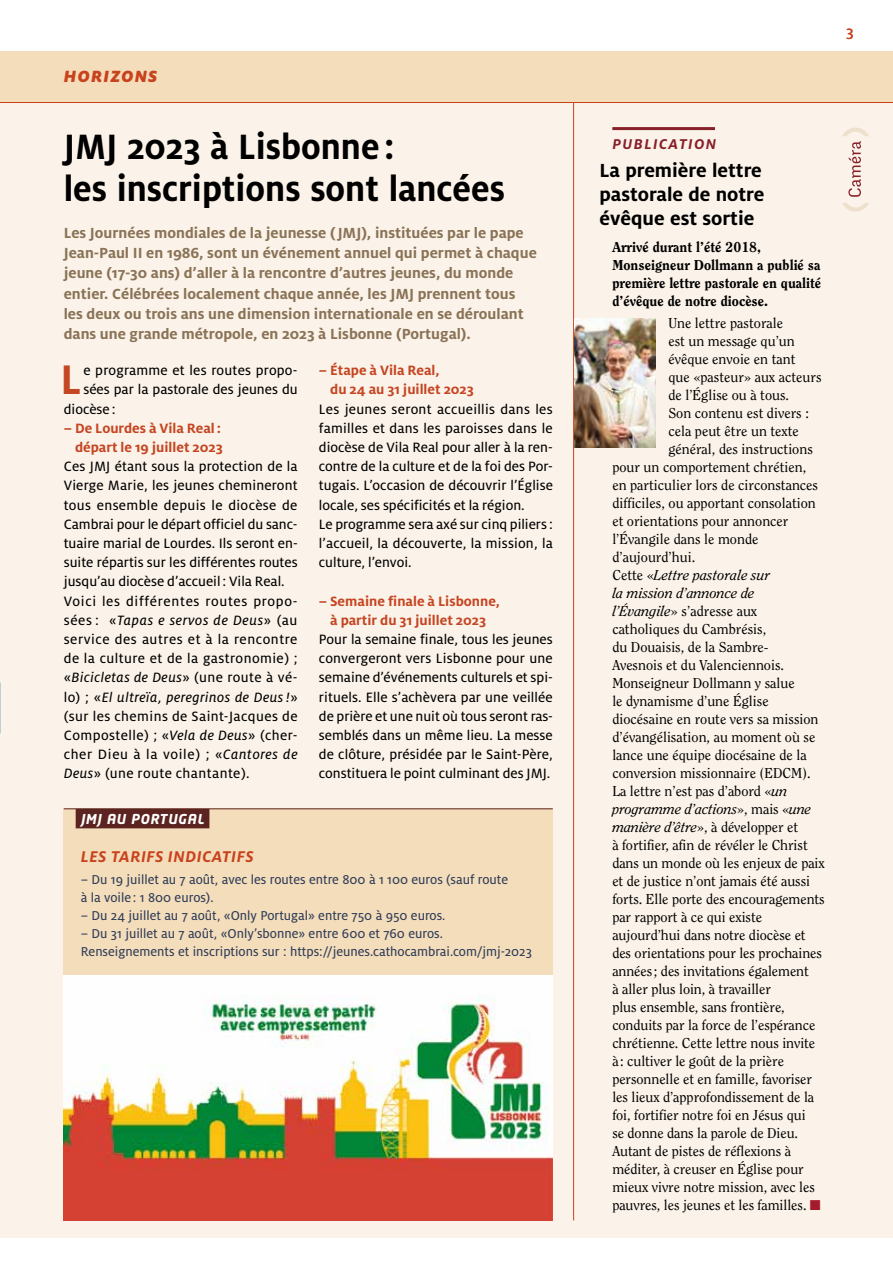
<style>
.page{position:relative;width:893px;height:1263px;background:#fff}
.page>*{position:absolute;margin:0;border:0;box-sizing:border-box;transform-origin:0 0}
.t1{font:700 45.75px "Milo OT";color:#c54623;scale:.95 1}
.t2{font:700 39px/42px "Milo OT";color:#000;scale:.94 1}
.t3{font:700 21px/24px "Milo OT";color:#000}
.t4{font:italic 900 18px "Milo OT";letter-spacing:.07em;color:#c8431d}
.t5{font:italic 700 17.25px "Milo OT";letter-spacing:.03em;color:#c8431d}
.t6{font:16.5px "Milo OT Text";color:#c8431d}
.t7{font:700 16.2px/20.2px "Milo OT";color:#8a7357}
.t8{font:italic 700 15.75px "Milo OT";letter-spacing:.09em;color:#88202a}
.t9{font:15px/19.2px "Milo OT Text";color:#000}
.t10{font:700 15px/19.2px "Milo OT";color:#c54623;text-align:right}
.t11{font:15px/19.2px "Milo OT Text Ita";letter-spacing:.03em;color:#000}
.t12{font:15px/19.2px "Milo OT Text";letter-spacing:.03em;color:#000}
.t13{font:14.25px "Clearface";letter-spacing:-.005em;color:#000}
.t14{font:14.25px/18px "Milo OT Text";color:#303d58}
.t15{font:800 14.25px/18px "Clearface";color:#000}
.t16{font:italic 14.25px "Clearface";color:#000}
.t17{font:italic 700 13.5px "Neo Tech";letter-spacing:.06em;color:#fff}
.s1{font-family:"Milo OT Text"}
.s2{font-family:"Milo OT Text Ita"}
.s3{font-style:normal}
.s4{font-style:italic}
.s5{color:#a41c2c}
</style>
<div class="page">
<div style="left:0;top:51px;width:893px;height:1186px;background:#fbf1e4"></div>
<img style="left:64px;top:974px;width:489px;height:246px">
<hr style="left:612px;top:127px;width:103px;height:3px;background:#88202a">
<hr style="left:573px;top:102px;width:1px;height:1118px;background:#c8431d">
<div style="left:64px;top:808px;width:489px;height:166px;background:#f4ddbb"></div>
<hr style="left:64px;top:808px;width:489px;height:1px;background:#5c2421">
<div style="left:76px;top:809px;width:133px;height:19px;background:#5c2421"></div>
<img style="left:574px;top:319px;width:82px;height:129px">
<div style="left:0;top:51px;width:893px;height:51px;background:#f4ddbb"></div>
<svg style="left:842px;top:203px;width:27px;height:9px"></svg>
<svg style="left:842px;top:128px;width:27px;height:69px"></svg>
<hr style="left:0;top:102px;width:893px;height:1px;background:#c8431d">
<p class="t4" style="left:64px;top:66px;width:95px">HORIZONS</p>
<h2 class="t2" style="left:64px;top:125px;width:471px">JMJ 2023 à Lisbonne:<br>les inscriptions sont lancées</h2>
<p class="t7" style="left:64px;top:223px;width:475px">Les Journées mondiales de la jeunesse (JMJ), instituées par le pape Jean-Paul II en 1986, sont un événement annuel qui permet à chaque jeune (17-30 ans) d’aller à la rencontre d’autres jeunes, du monde entier. Célébrées localement chaque année, les JMJ prennent tous les deux ou trois ans une dimension internationale en se déroulant dans une grande métropole, en 2023 à Lisbonne (Portugal).</p>
<h1 class="t1" style="left:60px;top:354px;width:23px">L</h1>
<p class="t9" style="left:83px;top:361px;width:216px">e programme et les routes propo-</p>
<p class="t10" style="left:330px;top:361px;width:145px;text-align:left;text-indent:-11px">– Étape à Vila Real,<br>du 24 au 31 juillet 2023</p>
<p class="t9" style="left:319px;top:399px;width:236px">Les jeunes seront accueillis dans les familles et dans les paroisses dans le diocèse de Vila Real pour aller à la ren&shy;contre de la culture et de la foi des Por&shy;tugais. L’occasion de découvrir l’Église locale, ses spécificités et la région.<br>Le programme sera axé sur cinq piliers: l’accueil, la découverte, la mission, la culture, l’envoi.</p>
<p class="t10" style="left:319px;top:591px;width:183px;text-align:center">– Semaine finale à Lisbonne, à partir du 31 juillet 2023</p>
<p class="t9" style="left:319px;top:630px;width:236px;text-align:justify">Pour la semaine finale, tous les jeunes convergeront vers Lisbonne pour une semaine d’événements culturels et spi&shy;rituels. Elle s’achèvera par une veillée de prière et une nuit où tous seront ras&shy;semblés dans un même lieu. La messe de clôture, présidée par le Saint-Père, constituera le point culminant des JMJ.</p>
<p class="t9" style="left:83px;top:380px;width:216px">sées par la pastorale des jeunes du</p>
<p class="t9" style="left:64px;top:399px;width:53px">diocèse :</p>
<p class="t10" style="left:64px;top:418px;width:160px">– De Lourdes à Vila Real: départ le 19 juillet 2023</p>
<p class="t9" style="left:64px;top:457px;width:235px">Ces JMJ étant sous la protection de la Vierge Marie, les jeunes chemineront tous ensemble depuis le diocèse de Cambrai pour le départ officiel du sanc&shy;tuaire marial de Lourdes. Ils seront en&shy;suite répartis sur les différentes routes jusqu’au diocèse d’accueil: Vila Real.<br>Voici les différentes routes propo-</p>
<p class="t11" style="left:64px;top:611px;width:235px"><span class="s1">sées : «</span>Tapas e servos de Deus<span class="s1">» (au</span></p>
<p class="t12" style="left:64px;top:630px;width:235px">service des autres et à la rencontre de la culture et de la gastronomie) ;</p>
<p class="t11" style="left:64px;top:668px;width:235px"><span class="s1">«</span>Bicicletas de Deus<span class="s1">» (une route à vé&shy;lo) ; «</span>El ultreïa, peregrinos de Deus !<span class="s1">»</span></p>
<p class="t9" style="left:64px;top:707px;width:235px;text-align:justify">(sur les chemins de Saint-Jacques de Compostelle) ; «<span class="s2">Vela de Deus</span>» (cher&shy;cher Dieu à la voile) ; «<span class="s2">Cantores de Deus</span>» (une route chantante).</p>
<p class="t17" style="left:81px;top:810px;width:125px">JMJ AU PORTUGAL</p>
<p class="t5" style="left:81px;top:847px;width:174px">LES TARIFS INDICATIFS</p>
<p class="t14" style="left:81px;top:871px;width:429px">– Du 19 juillet au 7 août, avec les routes entre 800 à 1 100 euros (sauf route à la voile : 1 800 euros).</p>
<p class="t14" style="left:81px;top:907px;width:366px">– Du 24 juillet au 7 août, «Only Portugal» entre 750 à 950 euros.</p>
<p class="t14" style="left:81px;top:925px;width:453px">– Du 31 juillet au 7 août, «Only’sbonne» entre 600 et 760 euros.<br>Renseignements et inscriptions sur : https://jeunes.cathocambrai.com/jmj-2023</p>
<p class="t6" style="left:846px;top:25px;width:9px">3</p>
<p class="t8" style="left:612px;top:135px;width:105px">PUBLICATION</p>
<h3 class="t3" style="left:600px;top:158px;width:166px">La première lettre pastorale de notre évêque est sortie</h3>
<p class="t15" style="left:612px;top:237px;width:210px">Arrivé durant l’été 2018,<br>Monseigneur Dollmann a publié sa première lettre pastorale en qualité d’évêque de notre diocèse.</p>
<p class="t13" style="left:668px;top:314px;width:116px">Une lettre pastorale</p>
<p class="t13" style="left:668px;top:332px;width:128px">est un message qu’un</p>
<p class="t13" style="left:668px;top:350px;width:129px">évêque envoie en tant</p>
<p class="t13" style="left:668px;top:368px;width:155px">que «pasteur» aux acteurs</p>
<p class="t13" style="left:668px;top:386px;width:122px">de l’Église ou à tous.</p>
<p class="t13" style="left:668px;top:404px;width:142px">Son contenu est divers :</p>
<p class="t13" style="left:668px;top:422px;width:132px">cela peut être un texte</p>
<p class="t13" style="left:668px;top:440px;width:146px">général, des instructions</p>
<p class="t13" style="left:612px;top:458px;width:195px">pour un comportement chrétien,</p>
<p class="t13" style="left:612px;top:476px;width:207px">en particulier lors de circonstances</p>
<p class="t13" style="left:612px;top:494px;width:205px">difficiles, ou apportant consolation</p>
<p class="t13" style="left:612px;top:512px;width:178px">et orientations pour annoncer</p>
<p class="t13" style="left:612px;top:530px;width:148px">l’Évangile dans le monde</p>
<p class="t13" style="left:612px;top:548px;width:84px">d’aujourd’hui.</p>
<p class="t16" style="left:612px;top:567px;width:159px"><span class="s3">Cette «</span>Lettre pastorale sur</p>
<p class="t16" style="left:612px;top:585px;width:144px">la mission d’annonce de</p>
<p class="t13" style="left:612px;top:602px;width:146px"><span class="s4">l’Évangile</span>» s’adresse aux</p>
<p class="t13" style="left:612px;top:620px;width:155px">catholiques du Cambrésis,</p>
<p class="t13" style="left:612px;top:638px;width:158px">du Douaisis, de la Sambre-</p>
<p class="t13" style="left:612px;top:656px;width:173px">Avesnois et du Valenciennois.</p>
<p class="t13" style="left:612px;top:674px;width:184px">Monseigneur Dollmann y salue</p>
<p class="t13" style="left:612px;top:692px;width:158px">le dynamisme d’une Église</p>
<p class="t13" style="left:612px;top:710px;width:208px">diocésaine en route vers sa mission</p>
<p class="t13" style="left:612px;top:728px;width:205px">d’évangélisation, au moment où se</p>
<p class="t13" style="left:612px;top:746px;width:196px">lance une équipe diocésaine de la</p>
<p class="t13" style="left:612px;top:764px;width:200px">conversion missionnaire (EDCM).</p>
<p class="t13" style="left:612px;top:782px;width:176px">La lettre n’est pas d’abord «<span class="s4">un</span></p>
<p class="t16" style="left:612px;top:801px;width:200px">programme d’actions<span class="s3">», mais «</span>une</p>
<p class="t13" style="left:612px;top:818px;width:187px"><span class="s4">manière d’être</span>», à développer et</p>
<p class="t13" style="left:612px;top:836px;width:197px">à fortifier, afin de révéler le Christ</p>
<p class="t13" style="left:612px;top:854px;width:214px">dans un monde où les enjeux de paix</p>
<p class="t13" style="left:612px;top:872px;width:199px">et de justice n’ont jamais été aussi</p>
<p class="t13" style="left:612px;top:890px;width:214px">forts. Elle porte des encouragements</p>
<p class="t13" style="left:612px;top:908px;width:151px">par rapport à ce qui existe</p>
<p class="t13" style="left:612px;top:926px;width:195px">aujourd’hui dans notre diocèse et</p>
<p class="t13" style="left:612px;top:944px;width:211px">des orientations pour les prochaines</p>
<p class="t13" style="left:612px;top:962px;width:198px">années; des invitations également</p>
<p class="t13" style="left:612px;top:980px;width:160px">à aller plus loin, à travailler</p>
<p class="t13" style="left:612px;top:998px;width:174px">plus ensemble, sans frontière,</p>
<p class="t13" style="left:612px;top:1016px;width:204px">conduits par la force de l’espérance</p>
<p class="t13" style="left:612px;top:1034px;width:204px">chrétienne. Cette lettre nous invite</p>
<p class="t13" style="left:612px;top:1052px;width:173px">à : cultiver le goût de la prière</p>
<p class="t13" style="left:612px;top:1070px;width:201px">personnelle et en famille, favoriser</p>
<p class="t13" style="left:612px;top:1088px;width:203px">les lieux d’approfondissement de la</p>
<p class="t13" style="left:612px;top:1106px;width:195px">foi, fortifier notre foi en Jésus qui</p>
<p class="t13" style="left:612px;top:1124px;width:187px">se donne dans la parole de Dieu.</p>
<p class="t13" style="left:612px;top:1142px;width:180px">Autant de pistes de réflexions à</p>
<p class="t13" style="left:612px;top:1160px;width:193px">méditer, à creuser en Église pour</p>
<p class="t13" style="left:612px;top:1178px;width:204px">mieux vivre notre mission, avec les</p>
<p class="t13" style="left:612px;top:1196px;width:210px">pauvres, les jeunes et les familles. <span class="s5">■</span></p>
</div>
